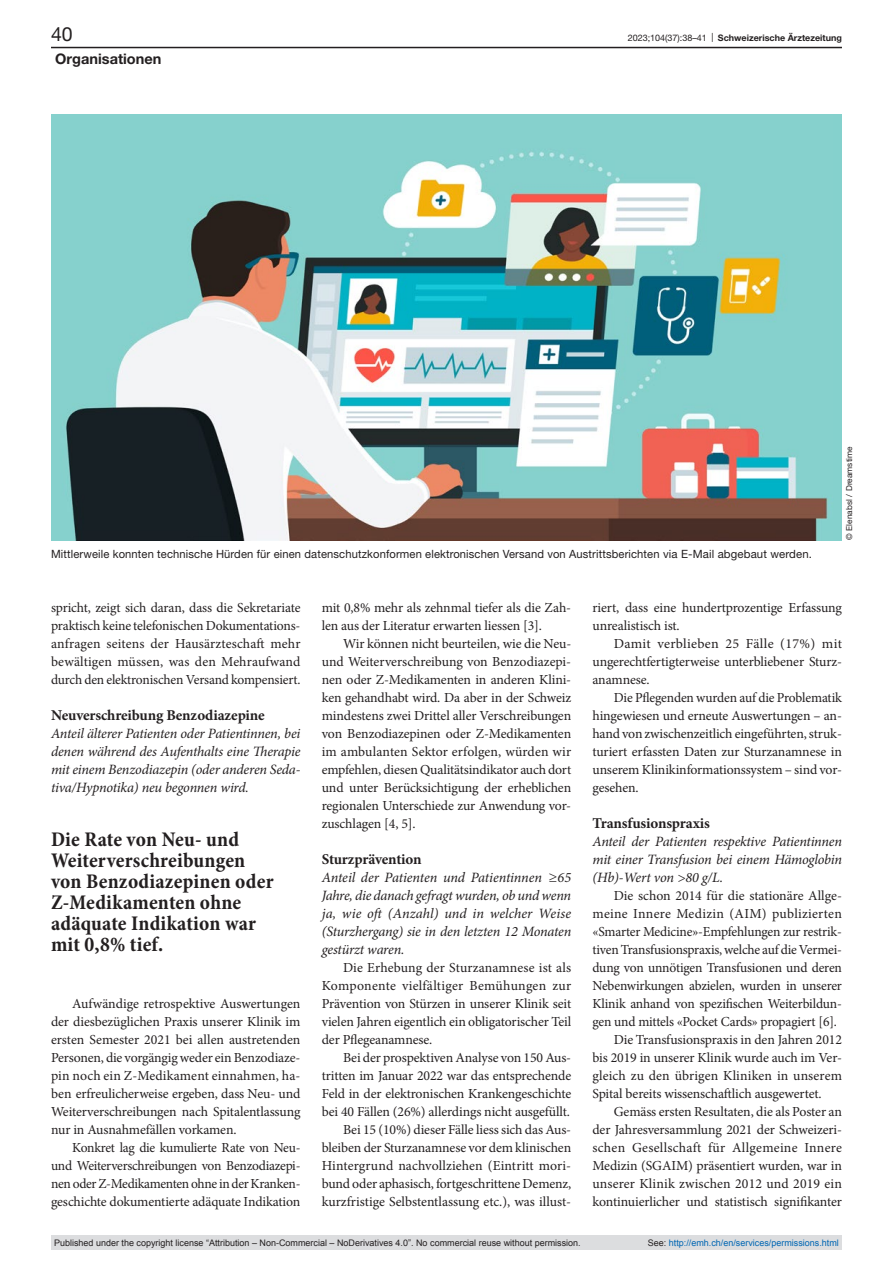
<style>
.page{position:relative;width:893px;height:1263px;background:#fff}
.page>*{position:absolute;margin:0;border:0;box-sizing:border-box;transform-origin:0 0}
.quote{font:700 condensed 21px/21px "Minion Pro";letter-spacing:.005em;color:#231f20}
.t1{font:19.5px "Helvetica Neue LT Pro";color:#231f20}
.head2{font:700 15px "Minion Pro";letter-spacing:-.01em;color:#231f20}
.t2{font:700 14.55px "Helvetica Neue LT Pro";color:#231f20}
.paragraph{font:italic 14.25px/18px "Minion Pro";letter-spacing:-.015em;color:#231f20;text-align:justify}
.paragraph-indent{font:13.8px/18px "Minion Pro";letter-spacing:-.01em;color:#231f20;text-align:justify}
.figure-caption{font:11.4px "Helvetica Neue LT Pro";letter-spacing:.01em;color:#231f20}
.t3{font:9px "Arial";color:#231f20}
.t4{font:9px "Arial";color:#0066b3}
.t5{font:700 9px "Helvetica Neue LT Pro";color:#231f20}
.credits{font:8.25px "Helvetica Neue LT Pro";letter-spacing:.01em;color:#231f20}
.s1{font-weight:400}
.s2{color:#231f20}
</style>
<div class="page">
<img style="left:51px;top:115px;width:791px;height:425px">
<hr style="left:51px;top:47px;width:791px;height:1px;background:#231f20">
<div style="left:51px;top:1235px;width:791px;height:15px;background:#dcdddf"></div>
<h2 class="t1" style="left:51px;top:22px;width:23px">40</h2>
<p class="t5" style="left:628px;top:32px;width:216px"><span class="s1">2023;104(37):38–41 |</span> Schweizerische Ärztezeitung</p>
<p class="t2" style="left:55px;top:49px;width:108px">Organisationen</p>
<p class="figure-caption" style="left:51px;top:547px;width:762px">Mittlerweile konnten technische Hürden für einen datenschutzkonformen elektronischen Versand von Austrittsberichten via E-Mail abgebaut werden.</p>
<p class="credits" style="left:844px;top:540px;width:95px;rotate:-90deg">© Elenabsl / Dreamstime</p>
<p class="paragraph-indent" style="left:51px;top:599px;width:251px">spricht, zeigt sich daran, dass die Sekretariate praktisch keine telefonischen Dokumentations&shy;anfragen seitens der Hausärzteschaft mehr bewältigen müssen, was den Mehraufwand durch den elektronischen Versand kompensiert.</p>
<p class="head2" style="left:51px;top:705px;width:215px">Neuverschreibung Benzodiazepine</p>
<p class="paragraph" style="left:51px;top:724px;width:251px">Anteil älterer Patienten oder Patientinnen, bei denen während des Aufenthalts eine Therapie mit einem Benzodiazepin (oder anderen Seda&shy;tiva/Hypnotika) neu begonnen wird.</p>
<p class="quote" style="left:51px;top:830px;width:224px">Die Rate von Neu- und<br>Weiterverschreibungen von Benzodiazepinen oder<br>Z-Medikamenten ohne adäquate Indikation war mit 0,8% tief.</p>
<p class="paragraph-indent" style="left:51px;top:995px;width:251px;text-indent:21px">Aufwändige retrospektive Auswertungen der diesbezüglichen Praxis unserer Klinik im ersten Semester 2021 bei allen austretenden Personen, die vorgängig weder ein Benzodiaze&shy;pin noch ein Z-Medikament einnahmen, ha&shy;ben erfreulicherweise ergeben, dass Neu- und Weiterverschreibungen nach Spitalentlassung nur in Ausnahmefällen vorkamen.</p>
<p class="paragraph-indent" style="left:51px;top:1139px;width:251px;text-indent:21px">Konkret lag die kumulierte Rate von Neu&shy;und Weiterverschreibungen von Benzodiazepi&shy;nen oder Z-Medikamenten ohne in der Kranken&shy;geschichte dokumentierte adäquate Indikation</p>
<p class="paragraph-indent" style="left:322px;top:599px;width:251px">mit 0,8% mehr als zehnmal tiefer als die Zah&shy;len aus der Literatur erwarten liessen [3].</p>
<p class="paragraph-indent" style="left:322px;top:635px;width:251px;text-indent:21px">Wir können nicht beurteilen, wie die Neu&shy;und Weiterverschreibung von Benzodiazepi&shy;nen oder Z-Medikamenten in anderen Klini&shy;ken gehandhabt wird. Da aber in der Schweiz mindestens zwei Drittel aller Verschreibungen von Benzodiazepinen oder Z-Medikamenten im ambulanten Sektor erfolgen, würden wir empfehlen, diesen Qualitätsindikator auch dort und unter Berücksichtigung der erheblichen regionalen Unterschiede zur Anwendung vor&shy;zuschlagen [4, 5].</p>
<p class="head2" style="left:322px;top:849px;width:101px">Sturzprävention</p>
<p class="paragraph" style="left:322px;top:868px;width:251px">Anteil der Patienten und Patientinnen ≥65<br>Jahre, die danach gefragt wurden, ob und wenn ja, wie oft (Anzahl) und in welcher Weise (Sturzhergang) sie in den letzten 12 Monaten gestürzt waren.</p>
<p class="paragraph-indent" style="left:322px;top:959px;width:251px;text-indent:21px">Die Erhebung der Sturzanamnese ist als Komponente vielfältiger Bemühungen zur Prävention von Stürzen in unserer Klinik seit vielen Jahren eigentlich ein obligatorischer Teil der Pflegeanamnese.</p>
<p class="paragraph-indent" style="left:322px;top:1049px;width:251px;text-indent:21px">Bei der prospektiven Analyse von 150 Aus&shy;tritten im Januar 2022 war das entsprechende Feld in der elektronischen Krankengeschichte bei 40 Fällen (26%) allerdings nicht ausgefüllt.</p>
<p class="paragraph-indent" style="left:322px;top:1121px;width:251px;text-indent:21px">Bei 15 (10%) dieser Fälle liess sich das Aus&shy;bleiben der Sturzanamnese vor dem klinischen Hintergrund nachvollziehen (Eintritt mori&shy;bund oder aphasisch, fortgeschrittene Demenz, kurzfristige Selbstentlassung etc.), was illust-</p>
<p class="paragraph-indent" style="left:592px;top:599px;width:251px">riert, dass eine hundertprozentige Erfassung unrealistisch ist.</p>
<p class="paragraph-indent" style="left:592px;top:635px;width:251px;text-indent:21px">Damit verblieben 25 Fälle (17%) mit ungerechtfertigterweise unterbliebener Sturz&shy;anamnese.</p>
<p class="paragraph-indent" style="left:592px;top:689px;width:251px;text-indent:21px">Die Pflegenden wurden auf die Problematik hingewiesen und erneute Auswertungen – an&shy;hand von zwischenzeitlich eingeführten, struk&shy;turiert erfassten Daten zur Sturzanamnese in unserem Klinikinformationssystem – sind vor&shy;gesehen.</p>
<p class="head2" style="left:592px;top:813px;width:119px">Transfusionspraxis</p>
<p class="paragraph" style="left:592px;top:832px;width:251px">Anteil der Patienten respektive Patientinnen mit einer Transfusion bei einem Hämoglobin (Hb)-Wert von &gt;80 g/L.</p>
<p class="paragraph-indent" style="left:592px;top:887px;width:251px;text-indent:21px">Die schon 2014 für die stationäre Allge&shy;meine Innere Medizin (AIM) publizierten «Smarter Medicine»-Empfehlungen zur restrik&shy;tiven Transfusionspraxis, welche auf die Vermei&shy;dung von unnötigen Transfusionen und deren Nebenwirkungen abzielen, wurden in unserer Klinik anhand von spezifischen Weiterbildun&shy;gen und mittels «Pocket Cards» propagiert [6].</p>
<p class="paragraph-indent" style="left:592px;top:1031px;width:251px;text-indent:21px">Die Transfusionspraxis in den Jahren 2012 bis 2019 in unserer Klinik wurde auch im Ver&shy;gleich zu den übrigen Kliniken in unserem Spital bereits wissenschaftlich ausgewertet.</p>
<p class="paragraph-indent" style="left:592px;top:1103px;width:251px;text-indent:21px">Gemäss ersten Resultaten, die als Poster an der Jahresversammlung 2021 der Schweizeri&shy;schen Gesellschaft für Allgemeine Innere Medizin (SGAIM) präsentiert wurden, war in unserer Klinik zwischen 2012 und 2019 ein kontinuierlicher und statistisch signifikanter</p>
<p class="t3" style="left:54px;top:1237px;width:528px">Published under the copyright license “Attribution – Non-Commercial – NoDerivatives 4.0”. No commercial reuse without permission.</p>
<p class="t4" style="left:648px;top:1237px;width:193px"><span class="s2">See:</span> http://emh.ch/en/services/permissions.html</p>
</div>
